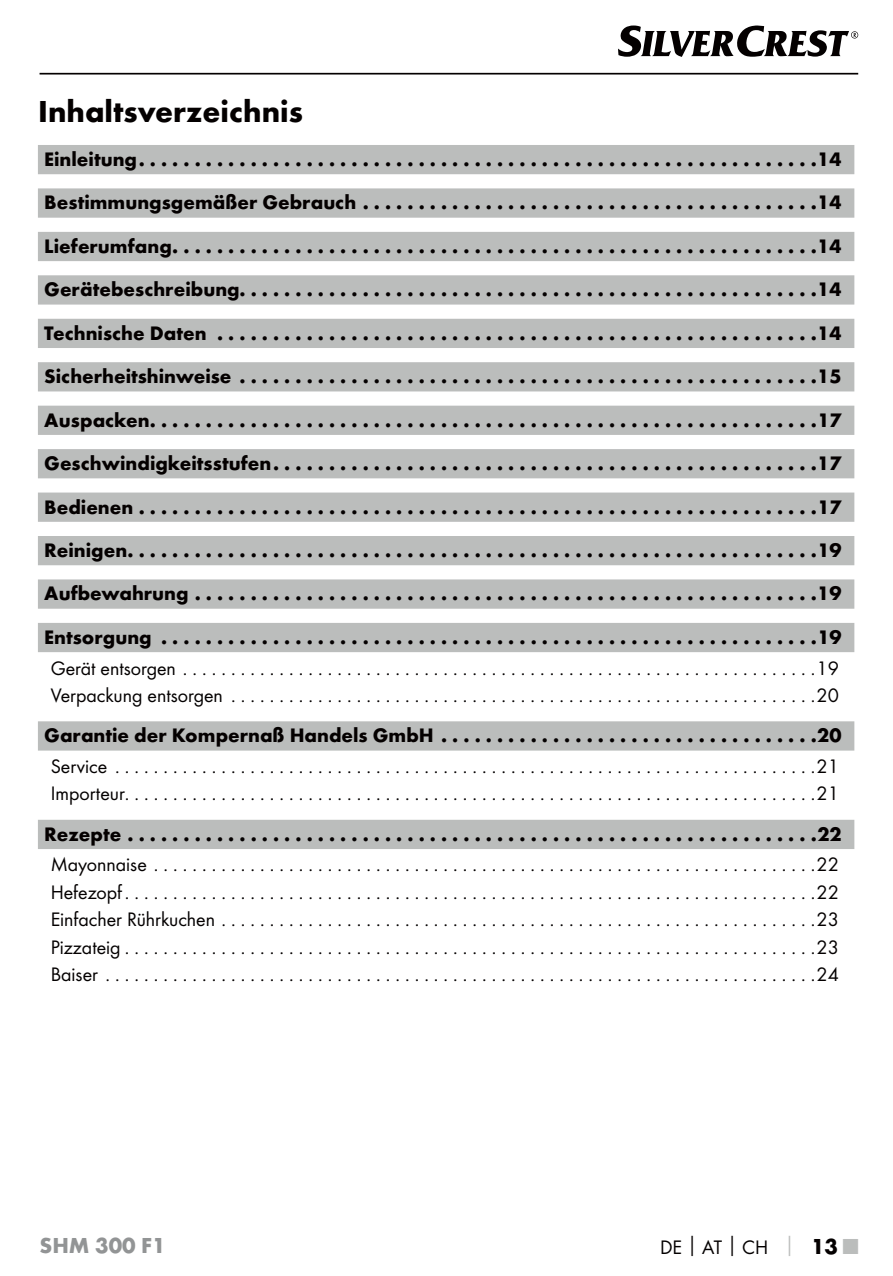
<style>
.page{position:relative;width:893px;height:1276px;background:#fff}
.page>*{position:absolute;margin:0;border:0;box-sizing:border-box;transform-origin:0 0}
.t1{font:700 31.5px "Futura";color:#040000}
.t2{font:700 22.5px "Futura";color:#929495}
.t3{font:700 20.25px/43.4px "Futura";color:#040000;text-align:justify}
.t4{font:20.25px/27.4px "Futura Boo";color:#040000}
.s1{font-family:"Futura";font-weight:700}
.s2{font-family:"Futura";font-weight:700;color:#bbbdbc}
.s3{font-family:"Futura";font-weight:700;font-size:22.5px}
.s4{font-family:"Futura";font-weight:700;font-size:22.5px;color:#bbbdbc}
</style>
<div class="page">
<hr style="left:40px;top:73px;width:818px;height:2px;background:#040000">
<svg style="left:618px;top:26px;width:240px;height:31px"></svg>
<div style="left:38px;top:145px;width:816px;height:29px;background:#bbbdbc"></div>
<div style="left:38px;top:188px;width:816px;height:30px;background:#bbbdbc"></div>
<div style="left:38px;top:232px;width:816px;height:29px;background:#bbbdbc"></div>
<div style="left:38px;top:275px;width:816px;height:29px;background:#bbbdbc"></div>
<div style="left:38px;top:319px;width:816px;height:29px;background:#bbbdbc"></div>
<div style="left:38px;top:362px;width:816px;height:29px;background:#bbbdbc"></div>
<div style="left:38px;top:406px;width:816px;height:29px;background:#bbbdbc"></div>
<div style="left:38px;top:449px;width:816px;height:29px;background:#bbbdbc"></div>
<div style="left:38px;top:492px;width:816px;height:30px;background:#bbbdbc"></div>
<div style="left:38px;top:536px;width:816px;height:29px;background:#bbbdbc"></div>
<div style="left:38px;top:579px;width:816px;height:30px;background:#bbbdbc"></div>
<div style="left:38px;top:623px;width:816px;height:29px;background:#bbbdbc"></div>
<div style="left:38px;top:721px;width:816px;height:29px;background:#bbbdbc"></div>
<div style="left:38px;top:820px;width:816px;height:29px;background:#bbbdbc"></div>
<h1 class="t1" style="left:38px;top:99px;width:266px">Inhaltsverzeichnis</h1>
<p class="t3" style="left:44px;top:139px;width:799px">Einleitung .............................................................14<br>Bestimmungsgemäßer Gebrauch .........................................14<br>Lieferumfang ..........................................................14<br>Gerätebeschreibung. . . . . . . . . . . . . . . . . . . . . . . . . . . . . . . . . . . . . . . . . . . . . . . . . . . .14<br>Technische Daten ......................................................14<br>Sicherheitshinweise ....................................................15<br>Auspacken ............................................................17<br>Geschwindigkeitsstufen .................................................17<br>Bedienen .............................................................17<br>Reinigen ..............................................................19<br>Aufbewahrung ........................................................19<br>Entsorgung ...........................................................19</p>
<p class="t4" style="left:51px;top:655px;width:790px">Gerät entsorgen ..................................................................19<br>Verpackung entsorgen .............................................................20</p>
<p class="t3" style="left:44px;top:715px;width:799px">Garantie der Kompernaß Handels GmbH ..................................20</p>
<p class="t4" style="left:51px;top:753px;width:790px">Service .........................................................................21<br>Importeur ........................................................................21</p>
<p class="t3" style="left:44px;top:814px;width:799px">Rezepte ..............................................................22</p>
<p class="t4" style="left:51px;top:852px;width:790px;text-align:justify">Mayonnaise .....................................................................22<br>Hefezopf ........................................................................22<br>Einfacher Rührkuchen ..............................................................23<br>Pizzateig ........................................................................23<br>Baiser ..........................................................................24</p>
<p class="t2" style="left:40px;top:1236px;width:128px">SHM 300 F1</p>
<p class="t4" style="left:660px;top:1234px;width:200px">DE<span class="s1">│</span>AT<span class="s1">│</span>CH <span class="s2">│</span> <span class="s3">13</span> <span class="s4">■</span></p>
</div>
